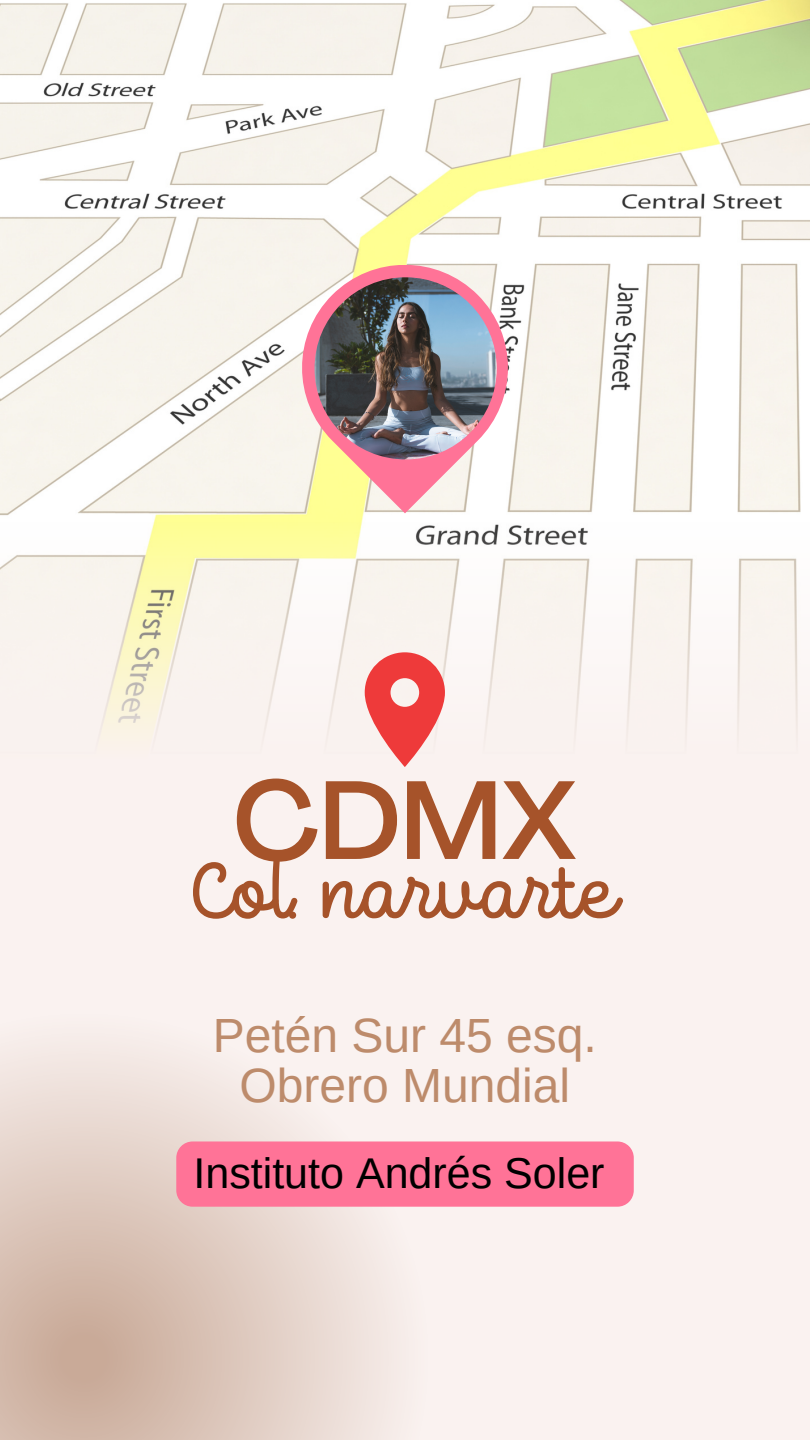
<style>
.page{position:relative;width:810px;height:1440px;background:#faf2f0}
.page>*{position:absolute;margin:0;border:0;box-sizing:border-box;transform-origin:0 0}
.t1{font:500 109.6px "Agrandir";color:#a6532a}
.t2{font:79px "TT Milks Script";color:#a6532a}
.t3{font:48px/50.2px "Arimo";color:#bd8b6b;text-align:center}
.t4{font:43px "Arimo";color:#000}
</style>
<div class="page">
<svg style="left:0;top:1050px;width:392px;height:390px"></svg>
<img style="left:0;top:0;width:810px;height:508px">
<svg style="left:0;top:508px;width:810px;height:227px"></svg>
<svg style="left:365px;top:652px;width:80px;height:115px"></svg>
<svg style="left:302px;top:265px;width:206px;height:248px"></svg>
<img style="left:315px;top:277px;width:182px;height:182px;border-radius:50%">
<div style="left:176px;top:1141px;width:458px;height:66px;background:#ff7397"></div>
<p class="t1" style="left:233px;top:777px;width:345px">CDMX</p>
<p class="t2" style="left:188px;top:847px;width:425px">Col. narvarte</p>
<p class="t3" style="left:213px;top:1010px;width:385px">Petén Sur 45 esq.<br>Obrero Mundial</p>
<p class="t4" style="left:193px;top:1149px;width:413px">Instituto Andrés Soler</p>
</div>
